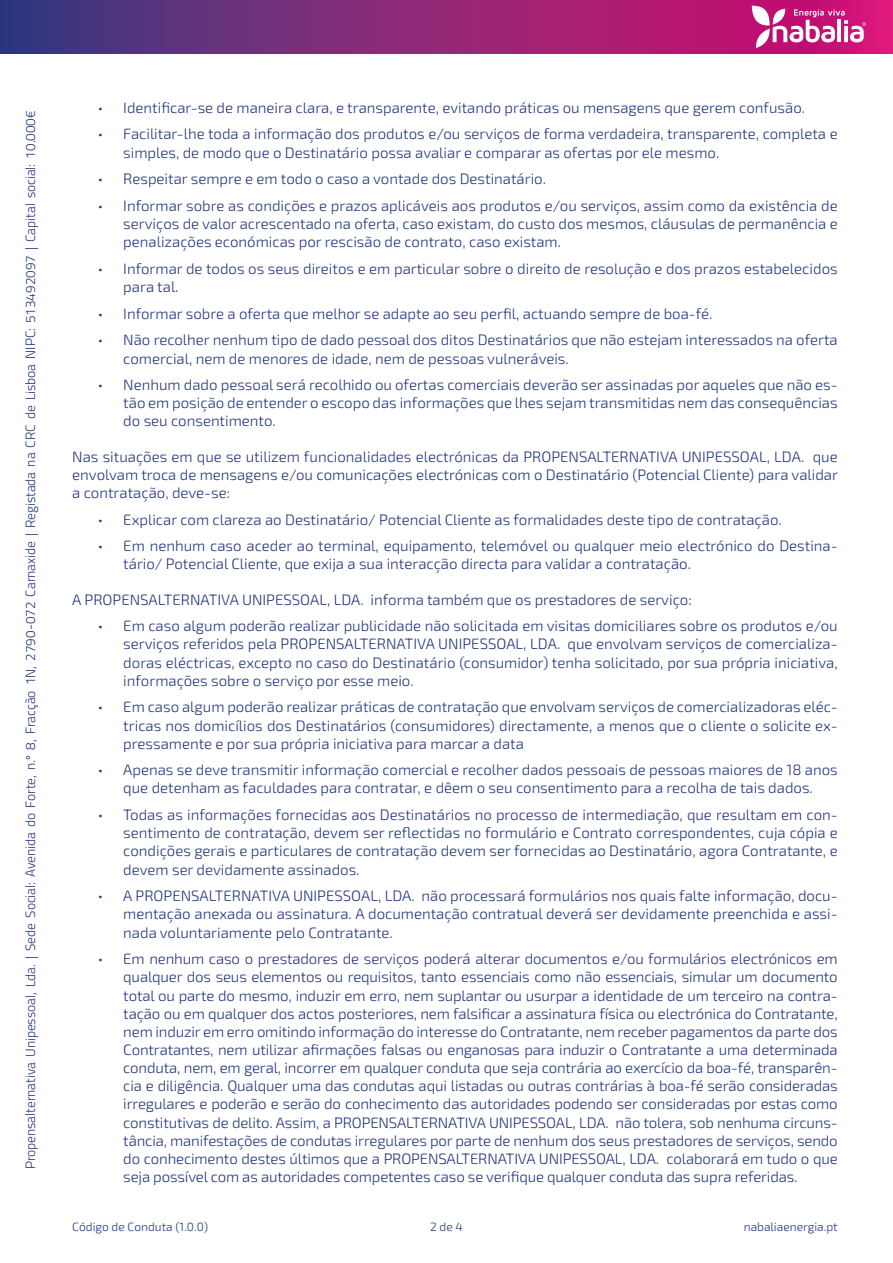
<style>
.page{position:relative;width:893px;height:1263px;background:#fff}
.page>*{position:absolute;margin:0;border:0;box-sizing:border-box;transform-origin:0 0}
.t1{font:300 15px/18.1px "Exo 2";color:#26367f;text-align:justify}
.t2{font:300 13.5px "Titillium Web";color:#26367f}
.t3{font:300 12px "Exo 2";color:#26367f}
</style>
<div class="page">
<svg style="left:0;top:0;width:893px;height:54px;background:#862778"></svg>
<svg style="left:752px;top:6px;width:114px;height:42px"></svg>
<p class="t2" style="left:21px;top:1169px;width:1060px;rotate:-90deg">Propensalternativa Unipessoal, Lda. | Sede Social: Avenida do Forte, n.º 8, Fracção 1N, 2790-072 Carnaxide | Registada na CRC de Lisboa NIPC: 513492097 | Capital social: 10.000€</p>
<p class="t1" style="left:98px;top:98px;width:709px">• Identificar-se de maneira clara, e transparente, evitando práticas ou mensagens que gerem confusão.</p>
<p class="t1" style="left:123px;top:125px;width:716px;text-indent:-26px">• Facilitar-lhe toda a informação dos produtos e/ou serviços de forma verdadeira, transparente, completa e simples, de modo que o Destinatário possa avaliar e comparar as ofertas por ele mesmo.</p>
<p class="t1" style="left:98px;top:169px;width:450px">• Respeitar sempre e em todo o caso a vontade dos Destinatário.</p>
<p class="t1" style="left:123px;top:196px;width:716px;text-indent:-26px">• Informar sobre as condições e prazos aplicáveis aos produtos e/ou serviços, assim como da existência de serviços de valor acrescentado na oferta, caso existam, do custo dos mesmos, cláusulas de permanência e penalizações económicas por rescisão de contrato, caso existam.</p>
<p class="t1" style="left:123px;top:259px;width:716px;text-indent:-26px">• Informar de todos os seus direitos e em particular sobre o direito de resolução e dos prazos estabelecidos para tal.</p>
<p class="t1" style="left:98px;top:304px;width:616px">• Informar sobre a oferta que melhor se adapte ao seu perfil, actuando sempre de boa-fé.</p>
<p class="t1" style="left:123px;top:330px;width:716px;text-indent:-26px">• Não recolher nenhum tipo de dado pessoal dos ditos Destinatários que não estejam interessados na oferta comercial, nem de menores de idade, nem de pessoas vulneráveis.</p>
<p class="t1" style="left:123px;top:375px;width:716px;text-indent:-26px">• Nenhum dado pessoal será recolhido ou ofertas comerciais deverão ser assinadas por aqueles que não es&shy;tão em posição de entender o escopo das informações que lhes sejam transmitidas nem das consequências do seu consentimento.</p>
<p class="t1" style="left:72px;top:447px;width:767px">Nas situações em que se utilizem funcionalidades electrónicas da PROPENSALTERNATIVA UNIPESSOAL, LDA. que envolvam troca de mensagens e/ou comunicações electrónicas com o Destinatário (Potencial Cliente) para validar a contratação, deve-se:</p>
<p class="t1" style="left:98px;top:510px;width:685px">• Explicar com clareza ao Destinatário/ Potencial Cliente as formalidades deste tipo de contratação.</p>
<p class="t1" style="left:123px;top:536px;width:716px;text-indent:-26px">• Em nenhum caso aceder ao terminal, equipamento, telemóvel ou qualquer meio electrónico do Destina&shy;tário/ Potencial Cliente, que exija a sua interacção directa para validar a contratação.</p>
<p class="t1" style="left:72px;top:590px;width:621px">A PROPENSALTERNATIVA UNIPESSOAL, LDA. informa também que os prestadores de serviço:</p>
<p class="t1" style="left:123px;top:616px;width:716px;text-indent:-26px">• Em caso algum poderão realizar publicidade não solicitada em visitas domiciliares sobre os produtos e/ou serviços referidos pela PROPENSALTERNATIVA UNIPESSOAL, LDA. que envolvam serviços de comercializa&shy;doras eléctricas, excepto no caso do Destinatário (consumidor) tenha solicitado, por sua própria iniciativa, informações sobre o serviço por esse meio.</p>
<p class="t1" style="left:123px;top:697px;width:716px;text-indent:-26px">• Em caso algum poderão realizar práticas de contratação que envolvam serviços de comercializadoras eléc&shy;tricas nos domicílios dos Destinatários (consumidores) directamente, a menos que o cliente o solicite ex&shy;pressamente e por sua própria iniciativa para marcar a data</p>
<p class="t1" style="left:98px;top:760px;width:741px;text-align:center">• Apenas se deve transmitir informação comercial e recolher dados pessoais de pessoas maiores de 18 anos que detenham as faculdades para contratar, e dêem o seu consentimento para a recolha de tais dados.</p>
<p class="t1" style="left:123px;top:805px;width:716px;text-indent:-26px">• Todas as informações fornecidas aos Destinatários no processo de intermediação, que resultam em con&shy;sentimento de contratação, devem ser reflectidas no formulário e Contrato correspondentes, cuja cópia e condições gerais e particulares de contratação devem ser fornecidas ao Destinatário, agora Contratante, e devem ser devidamente assinados.</p>
<p class="t1" style="left:123px;top:886px;width:716px;text-indent:-26px">• A PROPENSALTERNATIVA UNIPESSOAL, LDA. não processará formulários nos quais falte informação, docu&shy;mentação anexada ou assinatura. A documentação contratual deverá ser devidamente preenchida e assi&shy;nada voluntariamente pelo Contratante.</p>
<p class="t1" style="left:123px;top:949px;width:716px;text-indent:-26px">• Em nenhum caso o prestadores de serviços poderá alterar documentos e/ou formulários electrónicos em qualquer dos seus elementos ou requisitos, tanto essenciais como não essenciais, simular um documento total ou parte do mesmo, induzir em erro, nem suplantar ou usurpar a identidade de um terceiro na contra&shy;tação ou em qualquer dos actos posteriores, nem falsificar a assinatura física ou electrónica do Contratante, nem induzir em erro omitindo informação do interesse do Contratante, nem receber pagamentos da parte dos Contratantes, nem utilizar afirmações falsas ou enganosas para induzir o Contratante a uma determinada conduta, nem, em geral, incorrer em qualquer conduta que seja contrária ao exercício da boa-fé, transparên&shy;cia e diligência. Qualquer uma das condutas aqui listadas ou outras contrárias à boa-fé serão consideradas irregulares e poderão e serão do conhecimento das autoridades podendo ser consideradas por estas como constitutivas de delito. Assim, a PROPENSALTERNATIVA UNIPESSOAL, LDA. não tolera, sob nenhuma circuns&shy;tância, manifestações de condutas irregulares por parte de nenhum dos seus prestadores de serviços, sendo do conhecimento destes últimos que a PROPENSALTERNATIVA UNIPESSOAL, LDA. colaborará em tudo o que seja possível com as autoridades competentes caso se verifique qualquer conduta das supra referidas.</p>
<p class="t3" style="left:72px;top:1218px;width:137px">Código de Conduta (1.0.0)</p>
<p class="t3" style="left:430px;top:1218px;width:34px">2 de 4</p>
<p class="t3" style="left:744px;top:1218px;width:95px">nabaliaenergia.pt</p>
</div>
